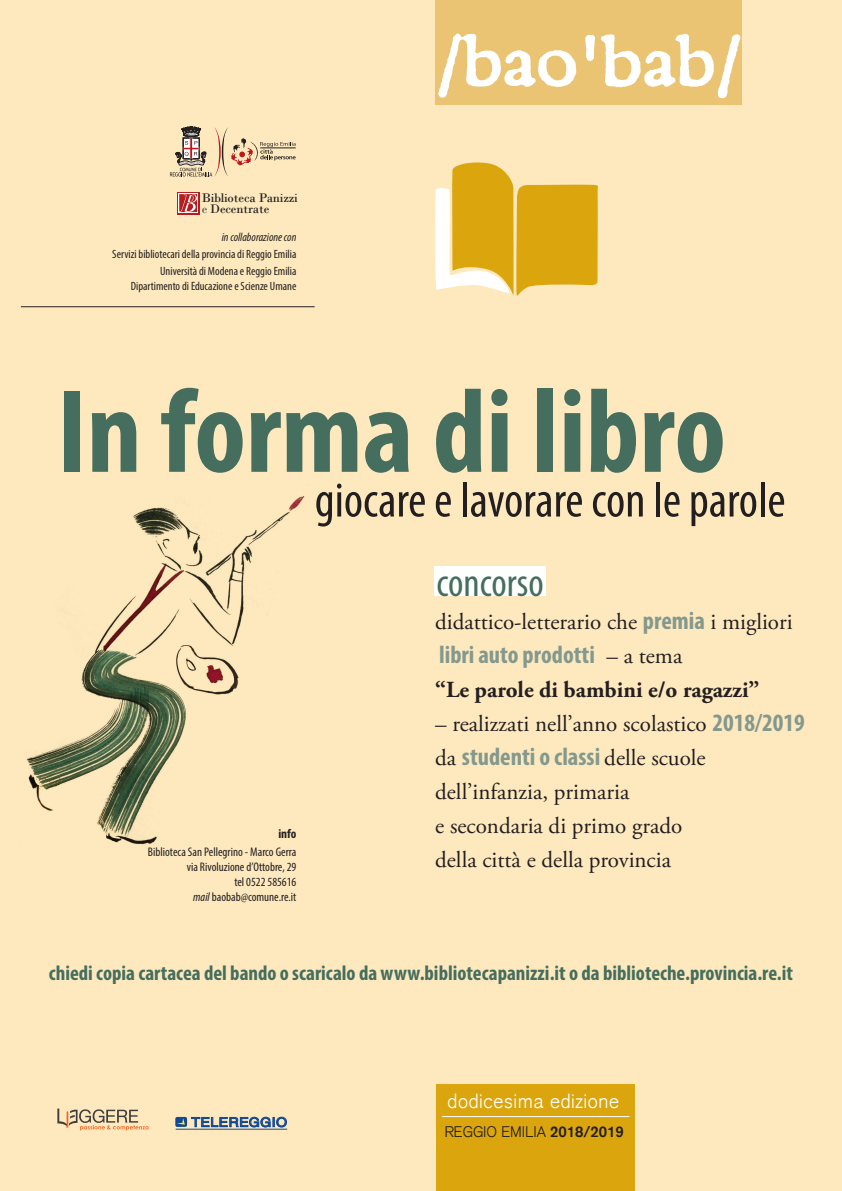
<style>
.page{position:relative;width:842px;height:1191px;background:#fee9be}
.page>*{position:absolute;margin:0;border:0;box-sizing:border-box;transform-origin:0 0}
.t1{font:700 condensed 120px "Myriad Pro";color:#456e5e}
.t2{font:condensed 50px "Myriad Pro";color:#231f20}
.t3{font:condensed 40px "Myriad Pro";color:#456e5e}
.t4{font:700 condensed 25px "Myriad Pro";color:#84998e}
.t5{font:23px/34px "Adobe Garamond Pro";color:#231f20}
.t6{font:700 23px "Adobe Garamond Pro";color:#231f20}
.t7{font:700 condensed 21px "Myriad Pro";color:#456e5e}
.t8{font:300 20px "Akzidenz Grotesk";letter-spacing:.03em;color:#fff}
.t9{font:300 15px "Akzidenz Grotesk";color:#231f20}
.t10{font:13.1px/11.3px "Bodoni";letter-spacing:-.01em;color:#231f20}
.t11{font:700 condensed 13px "Myriad Pro";color:#231f20}
.t12{font:12.9px "Helvetica LT Std";letter-spacing:.03em;color:#124996;scale:1.1 1}
.t13{font:condensed 12.5px/15px "Myriad Pro";color:#231f20;text-align:right}
.t14{font:condensed 12px/17.2px "Myriad Pro";color:#231f20;text-align:right}
.t15{font:italic condensed 12px "Myriad Pro";color:#231f20}
.s1{color:#57585a}
.s2{font-style:italic}
.s3{font-family:"Myriad Pro";font-weight:700;font-stretch:condensed;font-size:25px;color:#84998e}
.s4{font-family:"Adobe Garamond Pro";font-weight:400;font-stretch:normal;font-size:23px;color:#231f20}
.s5{font-weight:700}
</style>
<div class="page">
<div style="left:437px;top:1084px;width:198px;height:107px;background:#dba50d"></div>
<svg style="left:435px;top:162px;width:163px;height:134px"></svg>
<div style="left:435px;top:0;width:306px;height:104px;background:#eac473"></div>
<img style="left:438px;top:31px;width:304px;height:70px">
<div style="left:434px;top:566px;width:112px;height:30px;background:#fff"></div>
<hr style="left:21px;top:306px;width:294px;height:1px;background:#231f20">
<div style="left:177px;top:192px;width:22px;height:22px;background:#b61c20"></div>
<svg style="left:178px;top:193px;width:20px;height:20px"></svg>
<svg style="left:179px;top:194px;width:18px;height:18px"></svg>
<svg style="left:170px;top:127px;width:126px;height:50px"></svg>
<hr style="left:442px;top:1116px;width:187px;height:1px;background:#fff">
<div style="left:175px;top:1117px;width:12px;height:10px;background:#124996;border-radius:2px"></div>
<svg style="left:177px;top:1118px;width:8px;height:6px"></svg>
<svg style="left:191px;top:1117px;width:96px;height:10px"></svg>
<hr style="left:176px;top:1129px;width:111px;height:1px;background:#124996">
<svg style="left:57px;top:1108px;width:91px;height:22px"></svg>
<img style="left:26px;top:496px;width:279px;height:349px">
<p class="t10" style="left:202px;top:192px;width:98px">Biblioteca Panizzi <span class="s1">e</span> Decentrate</p>
<p class="t15" style="left:222px;top:230px;width:76px">in collaborazione con</p>
<p class="t14" style="left:112px;top:245px;width:186px">Servizi bibliotecari della provincia di Reggio Emilia<br>Università di Modena e Reggio Emilia</p>
<p class="t14" style="left:131px;top:277px;width:167px">Dipartimento di Educazione e Scienze Umane</p>
<h1 class="t1" style="left:57px;top:357px;width:670px">In forma di libro</h1>
<h2 class="t2" style="left:315px;top:470px;width:472px">giocare e lavorare con le parole</h2>
<p class="t11" style="left:278px;top:826px;width:20px">info</p>
<p class="t13" style="left:148px;top:844px;width:150px">Biblioteca San Pellegrino - Marco Gerra via Rivoluzione d’Ottobre, 29<br>tel 0522 585616<br><span class="s2">mail</span> baobab@comune.re.it</p>
<h3 class="t3" style="left:436px;top:558px;width:109px">concorso</h3>
<p class="t5" style="left:435px;top:605px;width:359px">didattico-letterario che <span class="s3">premia</span> i migliori</p>
<p class="t4" style="left:439px;top:639px;width:245px">libri auto prodotti <span class="s4">– a tema</span></p>
<p class="t6" style="left:435px;top:676px;width:326px">“Le parole di bambini e/o ragazzi”</p>
<p class="t5" style="left:435px;top:707px;width:371px">– realizzati nell’anno scolastico <span class="s3">2018/2019</span></p>
<p class="t4" style="left:435px;top:741px;width:272px"><span class="s4">da</span> studenti o classi <span class="s4">delle scuole</span></p>
<p class="t5" style="left:435px;top:775px;width:249px">dell’infanzia, primaria<br>e secondaria di primo grado della città e della provincia</p>
<p class="t7" style="left:49px;top:959px;width:746px">chiedi copia cartacea del bando o scaricalo da www.bibliotecapanizzi.it o da biblioteche.provincia.re.it</p>
<p class="t12" style="left:191px;top:1114px;width:89px">TELEREGGIO</p>
<p class="t8" style="left:447px;top:1089px;width:173px">dodicesima edizione</p>
<p class="t9" style="left:445px;top:1122px;width:181px">REGGIO EMILIA <span class="s5">2018/2019</span></p>
</div>
